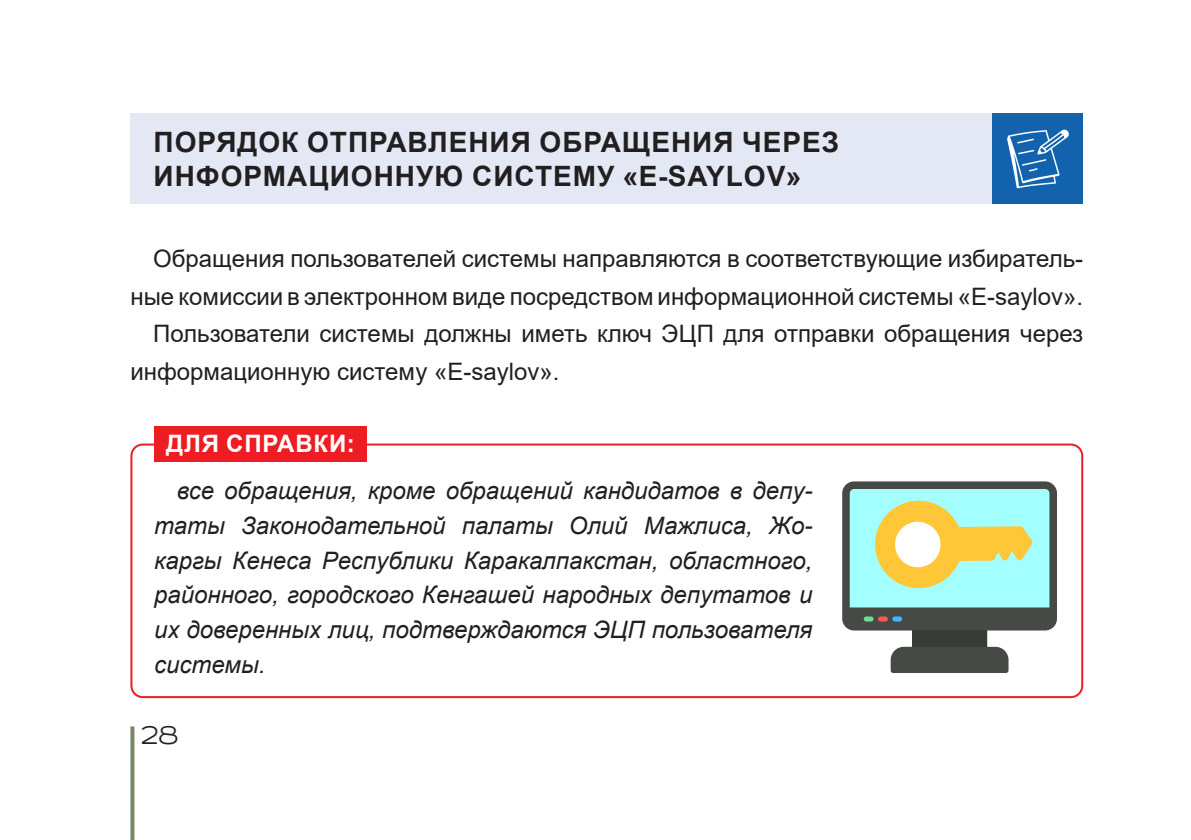
<style>
.page{position:relative;width:1191px;height:840px;background:#fff}
.page>*{position:absolute;margin:0;border:0;box-sizing:border-box;transform-origin:0 0}
.t1{font:100 32px "Road Radio";color:#231f20}
.Arial_abzatssiz{font:700 28px/33.6px "Arial";letter-spacing:.035em;color:#231f20}
.Arial_abzatssiz-2{font:24px/37.8px "Arial";color:#231f20;text-align:right}
.Arial_abzatssiz-3{font:italic 24px/34.8px "Arial";color:#231f20;text-align:justify}
.Arial_abzatssiz-4{font:700 24px "Arial";letter-spacing:.035em;color:#fff}
</style>
<div class="page">
<svg style="left:130px;top:726px;width:4px;height:113px"></svg>
<div style="left:130px;top:113px;width:862px;height:91px;background:#e3e8f4"></div>
<div style="left:130px;top:443px;width:953px;height:254px;border:2px solid #ee1d23;border-radius:11px"></div>
<div style="left:154px;top:426px;width:212px;height:35px;background:#ee1d23"></div>
<div style="left:992px;top:113px;width:91px;height:91px;background:#1262ae"></div>
<svg style="left:1007px;top:129px;width:62px;height:60px"></svg>
<div style="left:912px;top:625px;width:75px;height:26px;background:#383b38;border-radius:3px"></div>
<svg style="left:890px;top:646px;width:118px;height:26px;background:#4c504c"></svg>
<div style="left:842px;top:481px;width:215px;height:149px;background:#454a45;border-radius:12px"></div>
<div style="left:878px;top:616px;width:10px;height:5px;background:#ff5959;border-radius:3px"></div>
<div style="left:892px;top:616px;width:10px;height:5px;background:#45b3ff;border-radius:3px"></div>
<div style="left:863px;top:616px;width:10px;height:5px;background:#75db94;border-radius:3px"></div>
<svg style="left:849px;top:489px;width:200px;height:118px;background:#c0ecc4"></svg>
<p class="Arial_abzatssiz" style="left:154px;top:126px;width:687px">ПОРЯДОК ОТПРАВЛЕНИЯ ОБРАЩЕНИЯ ЧЕРЕЗ<br>ИНФОРМАЦИОННУЮ СИСТЕМУ «E-SAYLOV»</p>
<p class="Arial_abzatssiz-2" style="left:130px;top:239px;width:954px">Обращения пользователей системы направляются в соответствующие избиратель&shy;ные комиссии в электронном виде посредством информационной системы «E-saylov».</p>
<p class="Arial_abzatssiz-2" style="left:130px;top:315px;width:954px;text-align:left;text-indent:23px">Пользователи системы должны иметь ключ ЭЦП для отправки обращения через информационную систему «E-saylov».</p>
<p class="Arial_abzatssiz-4" style="left:166px;top:427px;width:190px">ДЛЯ СПРАВКИ:</p>
<p class="Arial_abzatssiz-3" style="left:154px;top:473px;width:660px;text-indent:23px">все обращения, кроме обращений кандидатов в депу&shy;таты Законодательной палаты Олий Мажлиса, Жо&shy;каргы Кенеса Республики Каракалпакстан, областного, районного, городского Кенгашей народных депутатов и их доверенных лиц, подтверждаются ЭЦП пользователя системы.</p>
<h1 class="t1" style="left:140px;top:716px;width:40px">28</h1>
</div>
